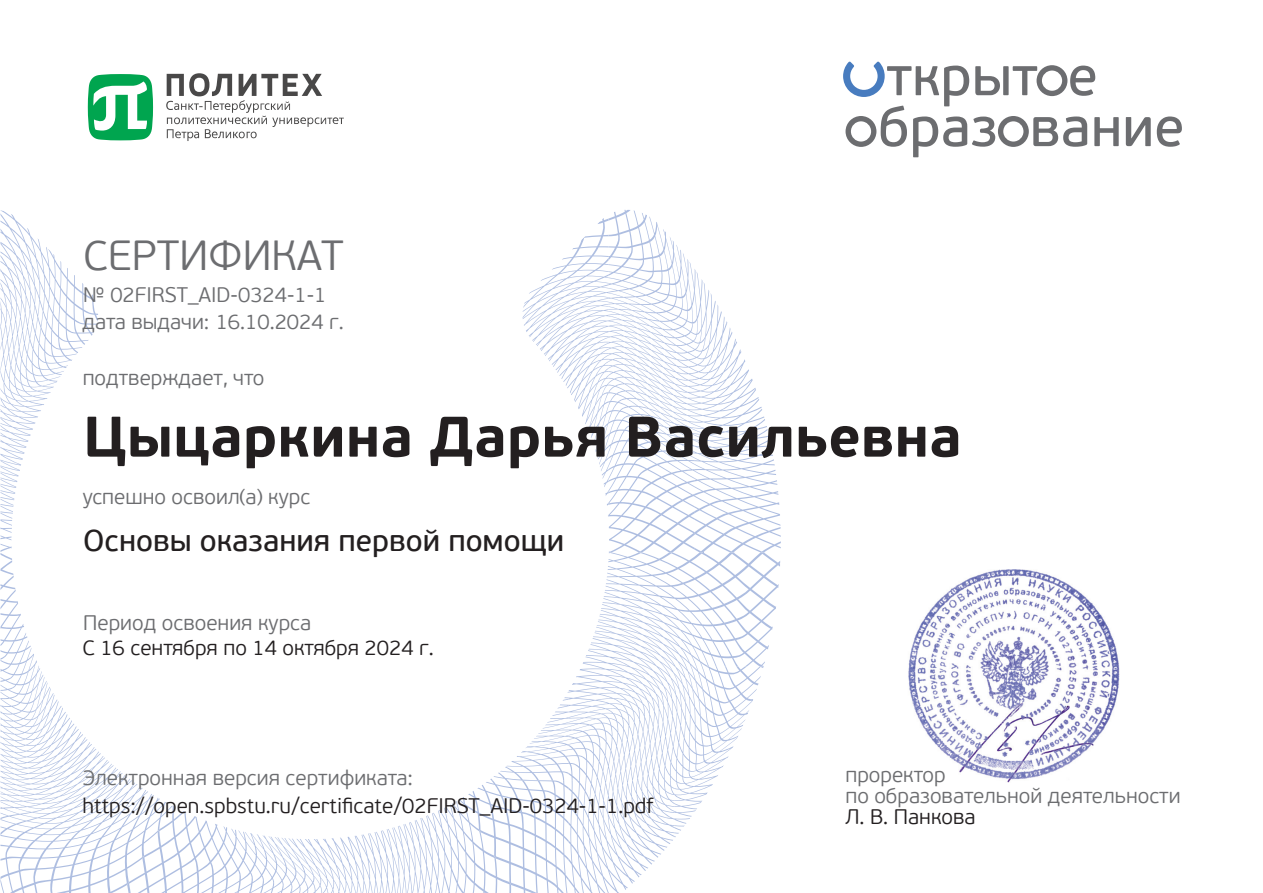
<style>
.page{position:relative;width:1263px;height:893px;background:#fff}
.page>*{position:absolute;margin:0;border:0;box-sizing:border-box;transform-origin:0 0}
.t1{font:700 57px "PF Beau Sans Pro";color:#231f20}
.t2{font:300 42px "PF Beau Sans Pro";color:#6c6d70}
.t3{font:30px "PF Beau Sans Pro Bbook";color:#231f20}
.t4{font:300 21px "PF Beau Sans Pro";color:#6c6d70}
.t5{font:300 21px "PF Beau Sans Pro";color:#231f20}
</style>
<div class="page">
<svg style="left:524px;top:210px;width:245px;height:342px"></svg>
<svg style="left:0;top:210px;width:98px;height:342px"></svg>
<svg style="left:0;top:553px;width:160px;height:340px"></svg>
<svg style="left:127px;top:799px;width:336px;height:94px"></svg>
<svg style="left:463px;top:552px;width:317px;height:341px"></svg>
<svg style="left:490px;top:666px;width:274px;height:227px"></svg>
<svg style="left:843px;top:62px;width:276px;height:95px"></svg>
<svg style="left:1126px;top:117px;width:25px;height:29px"></svg>
<svg style="left:1157px;top:116px;width:25px;height:31px"></svg>
<svg style="left:166px;top:73px;width:178px;height:68px"></svg>
<svg style="left:88px;top:74px;width:65px;height:66px"></svg>
<img style="left:908px;top:570px;width:212px;height:213px">
<p class="t2" style="left:83px;top:231px;width:262px">СЕРТИФИКАТ</p>
<p class="t4" style="left:83px;top:282px;width:245px">№ 02FIRST_AID-0324-1-1</p>
<p class="t4" style="left:82px;top:310px;width:263px">дата выдачи: 16.10.2024 г.</p>
<p class="t4" style="left:83px;top:366px;width:183px">подтверждает, что</p>
<p class="t1" style="left:83px;top:401px;width:880px">Цыцаркина Дарья Васильевна</p>
<p class="t4" style="left:83px;top:485px;width:229px">успешно освоил(а) курс</p>
<p class="t3" style="left:83px;top:523px;width:482px">Основы оказания первой помощи</p>
<p class="t4" style="left:83px;top:611px;width:230px">Период освоения курса</p>
<p class="t5" style="left:82px;top:636px;width:353px">С 16 сентября по 14 октября 2024 г.</p>
<p class="t4" style="left:83px;top:766px;width:332px">Электронная версия сертификата:</p>
<p class="t5" style="left:82px;top:794px;width:572px">https://open.spbstu.ru/certificate/02FIRST_AID-0324-1-1.pdf</p>
<p class="t4" style="left:845px;top:763px;width:102px">проректор</p>
<p class="t4" style="left:845px;top:784px;width:337px">по образовательной деятельности</p>
<p class="t5" style="left:845px;top:805px;width:132px">Л. В. Панкова</p>
</div>
